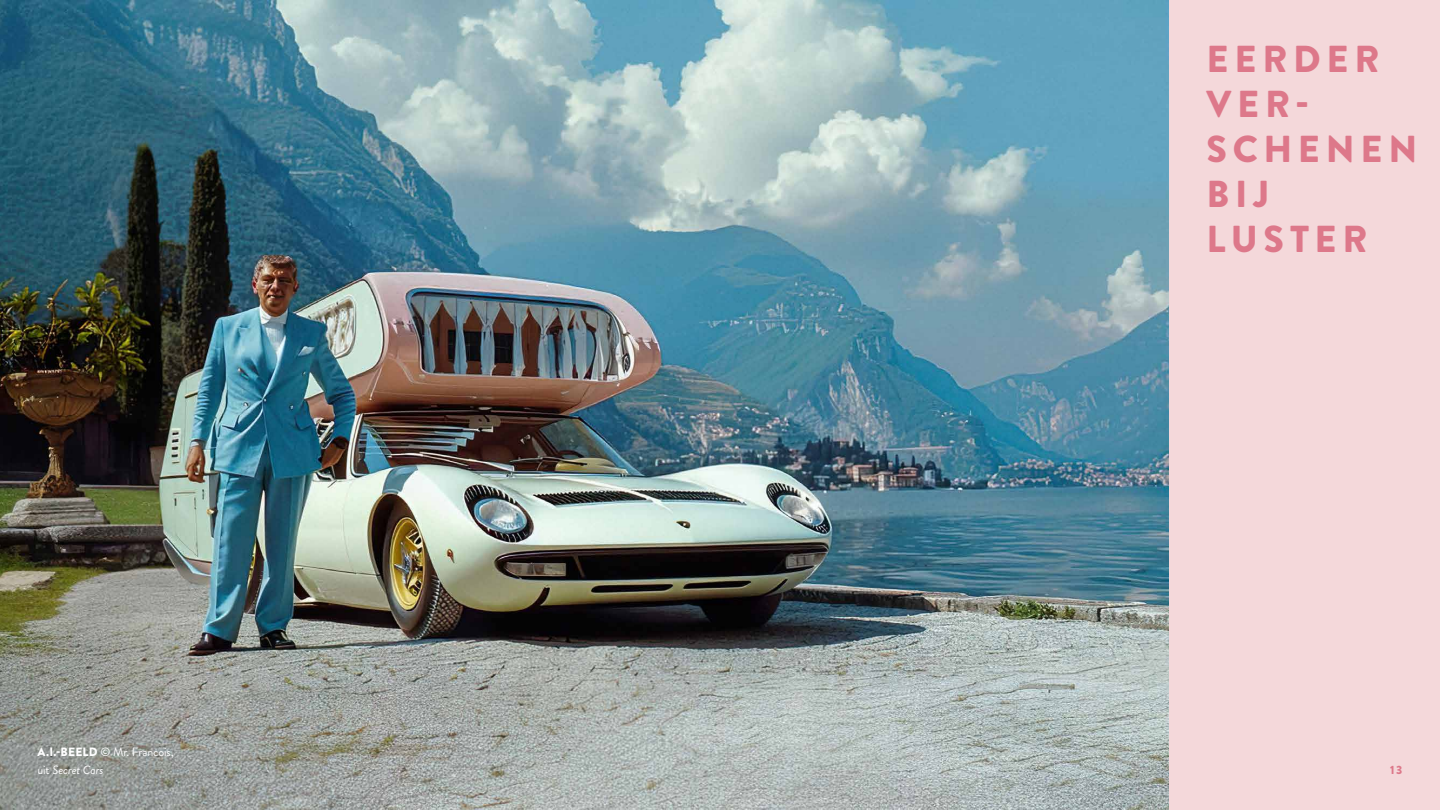
<style>
.page{position:relative;width:1440px;height:810px;background:#fff}
.page>*{position:absolute;margin:0;border:0;box-sizing:border-box;transform-origin:0 0}
.t1{font:900 37.5px/45px "Brandon Grotesque";letter-spacing:.155em;color:#dd788a}
.t2{font:12px/18px "Brandon Grotesque";letter-spacing:-.005em;color:#fff}
.t3{font:900 12px "Brandon Grotesque";color:#dd788a}
.s1{font-weight:900}
.s2{font-style:italic}
</style>
<div class="page">
<div style="left:1169px;top:0;width:271px;height:810px;background:#f4d8da"></div>
<img style="left:0;top:0;width:1169px;height:810px">
<p class="t2" style="left:37px;top:743px;width:138px"><span class="s1">A.I.-BEELD</span> © Mr. Francois, uit <span class="s2">Secret Cars</span></p>
<h1 class="t1" style="left:1207px;top:37px;width:212px">EERDER<br>VER-<br>SCHENEN<br>BIJ<br>LUSTER</h1>
<p class="t3" style="left:1390px;top:761px;width:14px">13</p>
</div>
